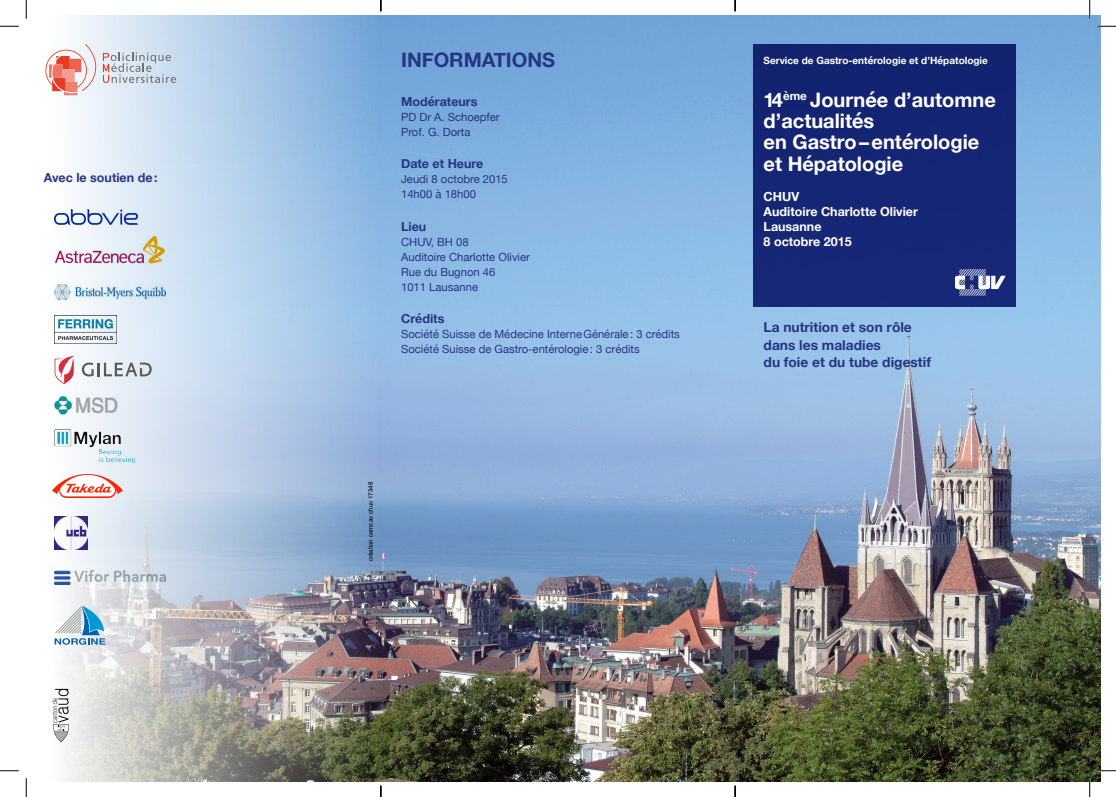
<style>
.page{position:relative;width:1116px;height:797px;background:#fff}
.page>*{position:absolute;margin:0;border:0;box-sizing:border-box;transform-origin:0 0}
.t1{font:700 20px/21.2px "Helvetica Neue";color:#fff}
.t2{font:700 20px "Helvetica Neue";color:#283583}
.t3{font:700 13.75px/17.5px "Helvetica Neue";color:#283583}
.t4{font:700 12.5px/15px "Helvetica Neue";color:#fff}
.t5{font:700 12.5px "Helvetica Neue";color:#283583}
.t6{font:11.25px/15px "Helvetica Neue";color:#283583}
.t7{font:700 10px "Helvetica Neue";color:#fff}
.t8{font:6.25px "Helvetica";color:#000}
</style>
<div class="page">
<img style="left:379px;top:16px;width:721px;height:765px">
<img style="left:16px;top:16px;width:363px;height:765px">
<div style="left:753px;top:44px;width:262px;height:262px;background:#152674"></div>
<svg style="left:955px;top:269px;width:50px;height:27px"></svg>
<svg style="left:45px;top:44px;width:52px;height:51px"></svg>
<svg style="left:103px;top:52px;width:73px;height:31px"></svg>
<svg style="left:52px;top:689px;width:17px;height:53px"></svg>
<img style="left:55px;top:395px;width:65px;height:19px">
<img style="left:55px;top:516px;width:33px;height:33px">
<img style="left:55px;top:210px;width:82px;height:14px">
<img style="left:51px;top:233px;width:114px;height:30px">
<img style="left:55px;top:315px;width:62px;height:28px">
<img style="left:55px;top:284px;width:110px;height:15px">
<img style="left:54px;top:570px;width:112px;height:15px">
<img style="left:45px;top:423px;width:98px;height:46px">
<img style="left:52px;top:474px;width:70px;height:24px">
<svg style="left:55px;top:605px;width:50px;height:39px"></svg>
<svg style="left:82px;top:362px;width:70px;height:14px"></svg>
<svg style="left:55px;top:356px;width:20px;height:28px"></svg>
<svg style="left:0;top:25px;width:19px;height:2px"></svg>
<svg style="left:1097px;top:25px;width:18px;height:2px"></svg>
<svg style="left:0;top:770px;width:19px;height:1px"></svg>
<svg style="left:1097px;top:770px;width:18px;height:1px"></svg>
<svg style="left:25px;top:0;width:2px;height:19px"></svg>
<svg style="left:25px;top:778px;width:2px;height:19px"></svg>
<svg style="left:1088px;top:0;width:2px;height:19px"></svg>
<svg style="left:1088px;top:778px;width:2px;height:19px"></svg>
<svg style="left:380px;top:785px;width:1px;height:12px"></svg>
<svg style="left:734px;top:0;width:2px;height:11px"></svg>
<svg style="left:734px;top:785px;width:2px;height:12px"></svg>
<p class="t5" style="left:44px;top:168px;width:115px">Avec le soutien de:</p>
<h1 class="t2" style="left:401px;top:44px;width:156px">INFORMATIONS</h1>
<p class="t5" style="left:401px;top:91px;width:78px">Modérateurs</p>
<p class="t6" style="left:401px;top:110px;width:100px">PD Dr A. Schoepfer<br>Prof. G. Dorta</p>
<p class="t5" style="left:401px;top:154px;width:84px">Date et Heure</p>
<p class="t6" style="left:401px;top:172px;width:108px">Jeudi 8 octobre 2015<br>14h00 à 18h00</p>
<p class="t5" style="left:401px;top:216px;width:27px">Lieu</p>
<p class="t6" style="left:401px;top:235px;width:130px">CHUV, BH 08<br>Auditoire Charlotte Olivier<br>Rue du Bugnon 46<br>1011 Lausanne</p>
<p class="t5" style="left:401px;top:309px;width:45px">Crédits</p>
<p class="t6" style="left:401px;top:327px;width:280px">Société Suisse de Médecine InterneGénérale: 3 crédits<br>Société Suisse de Gastro-entérologie: 3 crédits</p>
<p class="t3" style="left:763px;top:319px;width:169px">La nutrition et son rôle dans les maladies<br>du foie et du tube digestif</p>
<p class="t7" style="left:763px;top:53px;width:226px">Service de Gastro-entérologie et d’Hépatologie</p>
<h1 class="t1" style="left:763px;top:90px;width:234px">14<sup>ème</sup> Journée d’automne d’actualités<br>en Gastro–entérologie et Hépatologie</h1>
<p class="t4" style="left:763px;top:189px;width:156px">CHUV<br>Auditoire Charlotte Olivier<br>Lausanne<br>8 octobre 2015</p>
<p class="t8" style="left:366px;top:561px;width:81px;rotate:-90deg">création cemcav chuv 17348</p>
</div>
